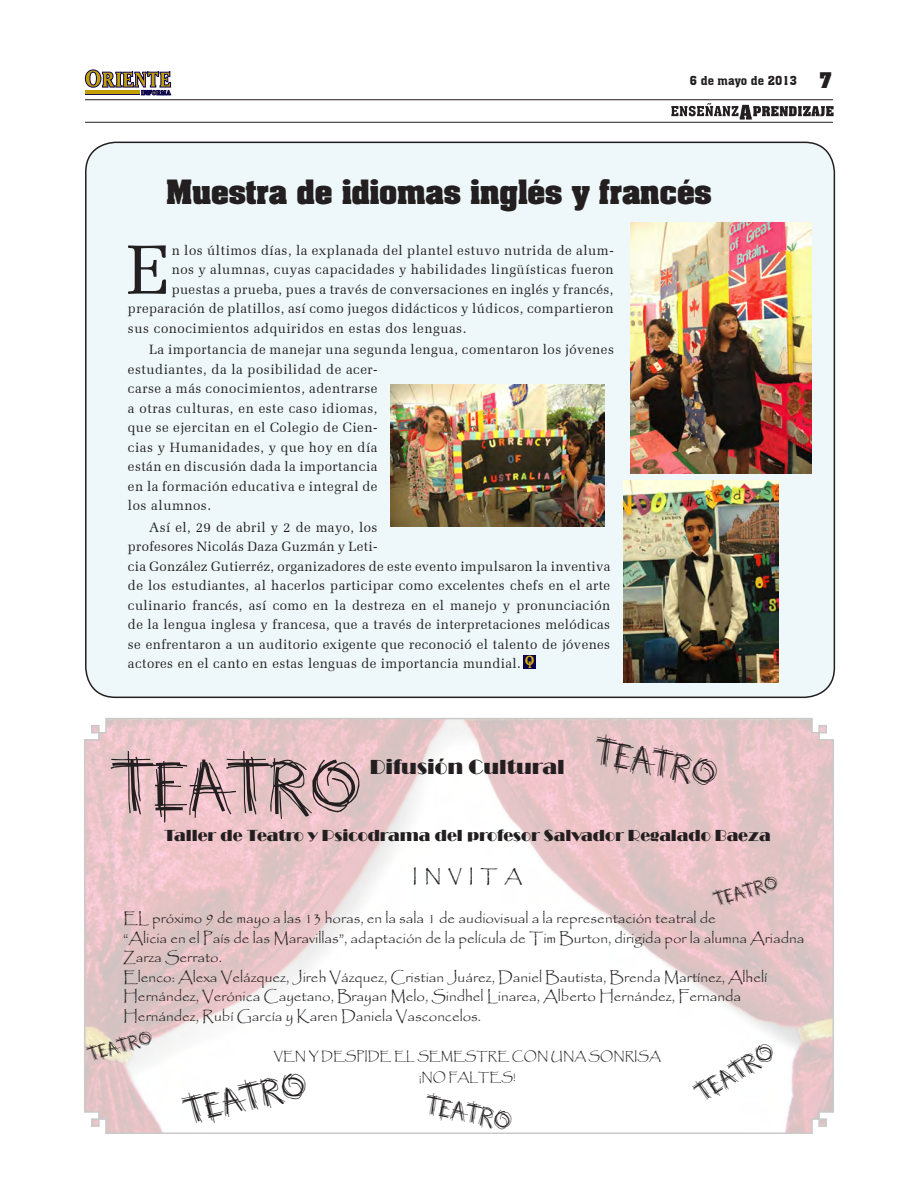
<style>
.page{position:relative;width:918px;height:1188px;background:#fff}
.page>*{position:absolute;margin:0;border:0;box-sizing:border-box;transform-origin:0 0}
.CUERPO_DE_TEXTOO_OK{font:70.2px "Zapf Elliptical 711 BT";color:#231f20}
.t1{font:51px "Octember Script";color:#231f20}
.titulo{font:700 28.5px "Aachen";color:#231f20}
.t2{font:25.5px "Octember Script";color:#231f20}
.t3{font:21px "Broadway";color:#231f20}
.t4{font:18px "Octember Script";color:#231f20}
.t5{font:18px "Papyrus";letter-spacing:.38em;color:#231f20}
.t6{font:16.5px "Broadway";color:#231f20}
.t7{font:15px/19.5px "Papyrus";color:#231f20}
.t8{font:700 15px "Oranda BT";color:#deb308}
.CUERPO_DE_TEXTOO_OK-2{font:13.5px/19.5px "Zapf Elliptical 711 BT";letter-spacing:.03em;color:#231f20}
.t9{font:13.5px "Octember Script";color:#231f20}
.t10{font:12px "Papyrus";color:#231f20}
.t11{font:12px "Aachen BT";color:#231f20}
.t12{font:700 10.5px "Oranda BT";color:#deb308}
.s1{font-weight:700;font-size:21px}
</style>
<div class="page">
<div style="left:86px;top:142px;width:748px;height:555px;background:#eef8fa;border-radius:30px"></div>
<svg style="left:84px;top:718px;width:750px;height:416px"></svg>
<img style="left:630px;top:223px;width:181px;height:250px">
<img style="left:390px;top:384px;width:214px;height:142px">
<img style="left:623px;top:480px;width:155px;height:202px">
<div style="left:523px;top:655px;width:13px;height:14px;background:#0a024e"></div>
<svg style="left:671px;top:103px;width:163px;height:17px"></svg>
<hr style="left:85px;top:122px;width:748px;height:1px;background:#231f20">
<hr style="left:85px;top:99px;width:748px;height:1px;background:#231f20">
<svg style="left:85px;top:70px;width:16px;height:17px"></svg>
<div style="left:85px;top:70px;width:16px;height:17px;border:1px solid #0a024e;border-radius:50%"></div>
<div style="left:90px;top:72px;width:6px;height:13px;background:#fff;border-radius:50%"></div>
<div style="left:90px;top:72px;width:7px;height:13px;border:1px solid #0a024e;border-radius:50%"></div>
<svg style="left:102px;top:71px;width:69px;height:24px"></svg>
<div style="left:85px;top:90px;width:54px;height:5px;background:#c39f06"></div>
<p class="t11" style="left:690px;top:73px;width:144px">6 de mayo de 2013 <span class="s1">7</span></p>
<p class="titulo" style="left:166px;top:170px;width:547px">Muestra de idiomas inglés y francés</p>
<p class="CUERPO_DE_TEXTOO_OK" style="left:127px;top:228px;width:43px">E</p>
<p class="CUERPO_DE_TEXTOO_OK-2" style="left:172px;top:240px;width:444px">n los últimos días, la explanada del plantel estuvo nutrida de alum-</p>
<p class="CUERPO_DE_TEXTOO_OK-2" style="left:172px;top:260px;width:444px">nos y alumnas, cuyas capacidades y habilidades lingüísticas fueron</p>
<p class="CUERPO_DE_TEXTOO_OK-2" style="left:172px;top:279px;width:443px">puestas a prueba, pues a través de conversaciones en inglés y francés,</p>
<p class="CUERPO_DE_TEXTOO_OK-2" style="left:128px;top:299px;width:487px">preparación de platillos, así como juegos didácticos y lúdicos, compartieron</p>
<p class="CUERPO_DE_TEXTOO_OK-2" style="left:128px;top:318px;width:340px">sus conocimientos adquiridos en estas dos lenguas.</p>
<p class="CUERPO_DE_TEXTOO_OK-2" style="left:128px;top:340px;width:487px;text-indent:21px">La importancia de manejar una segunda lengua, comentaron los jóvenes estudiantes, da la posibilidad de acer-<br>carse a más conocimientos, adentrarse<br>a otras culturas, en este caso idiomas,<br>que se ejercitan en el Colegio de Cien-<br>cias y Humanidades, y que hoy en día<br>están en discusión dada la importancia<br>en la formación educativa e integral de<br>los alumnos.</p>
<p class="CUERPO_DE_TEXTOO_OK-2" style="left:128px;top:517px;width:484px;text-indent:21px">Así el, 29 de abril y 2 de mayo, los<br>profesores Nicolás Daza Guzmán y Leti-<br>cia González Gutierréz, organizadores de este evento impulsaron la inventiva de los estudiantes, al hacerlos participar como excelentes chefs en el arte culinario francés, así como en la destreza en el manejo y pronunciación de la lengua inglesa y francesa, que a través de interpretaciones melódicas se enfrentaron a un auditorio exigente que reconoció el talento de jóvenes actores en el canto en estas lenguas de importancia mundial.</p>
<p class="t8" style="left:525px;top:651px;width:11px">O</p>
<p class="t12" style="left:528px;top:658px;width:4px">I</p>
<p class="t1" style="left:115px;top:764px;width:250px">TEATRO</p>
<p class="t3" style="left:370px;top:755px;width:197px">Difusión Cultural</p>
<p class="t2" style="left:598px;top:740px;width:126px;rotate:11deg">TEATRO</p>
<p class="t6" style="left:164px;top:826px;width:608px">Taller de Teatro y Psicodrama del profesor Salvador Regalado Baeza</p>
<p class="t5" style="left:413px;top:865px;width:111px">INVITA</p>
<p class="t7" style="left:123px;top:908px;width:683px">EL próximo 9 de mayo a las 13 horas, en la sala 1 de audiovisual a la representación teatral de<br>“Alicia en el País de las Maravillas”, adaptación de la película de Tim Burton, dirigida por la alumna Ariadna<br>Zarza Serrato.</p>
<p class="t7" style="left:123px;top:967px;width:646px">Elenco: Alexa Velázquez, Jireh Vázquez, Cristian Juárez, Daniel Bautista, Brenda Martínez, Alhelí<br>Hernández, Verónica Cayetano, Brayan Melo, Sindhel Linarea, Alberto Hernández, Fernanda</p>
<p class="t7" style="left:123px;top:1006px;width:359px">Hernández, Rubí García y Karen Daniela Vasconcelos.</p>
<p class="t10" style="left:274px;top:1049px;width:388px">VEN Y DESPIDE EL SEMESTRE CON UNA SONRISA</p>
<p class="t10" style="left:419px;top:1070px;width:98px">¡NO FALTES!</p>
<p class="t9" style="left:713px;top:894px;width:67px;rotate:-16deg">TEATRO</p>
<p class="t9" style="left:87px;top:1049px;width:67px;rotate:-16deg">TEATRO</p>
<p class="t4" style="left:694px;top:1088px;width:89px;rotate:-32deg">TEATRO</p>
<p class="t2" style="left:184px;top:1101px;width:126px;rotate:-13deg">TEATRO</p>
<p class="t4" style="left:428px;top:1096px;width:89px;rotate:12deg">TEATRO</p>
</div>
